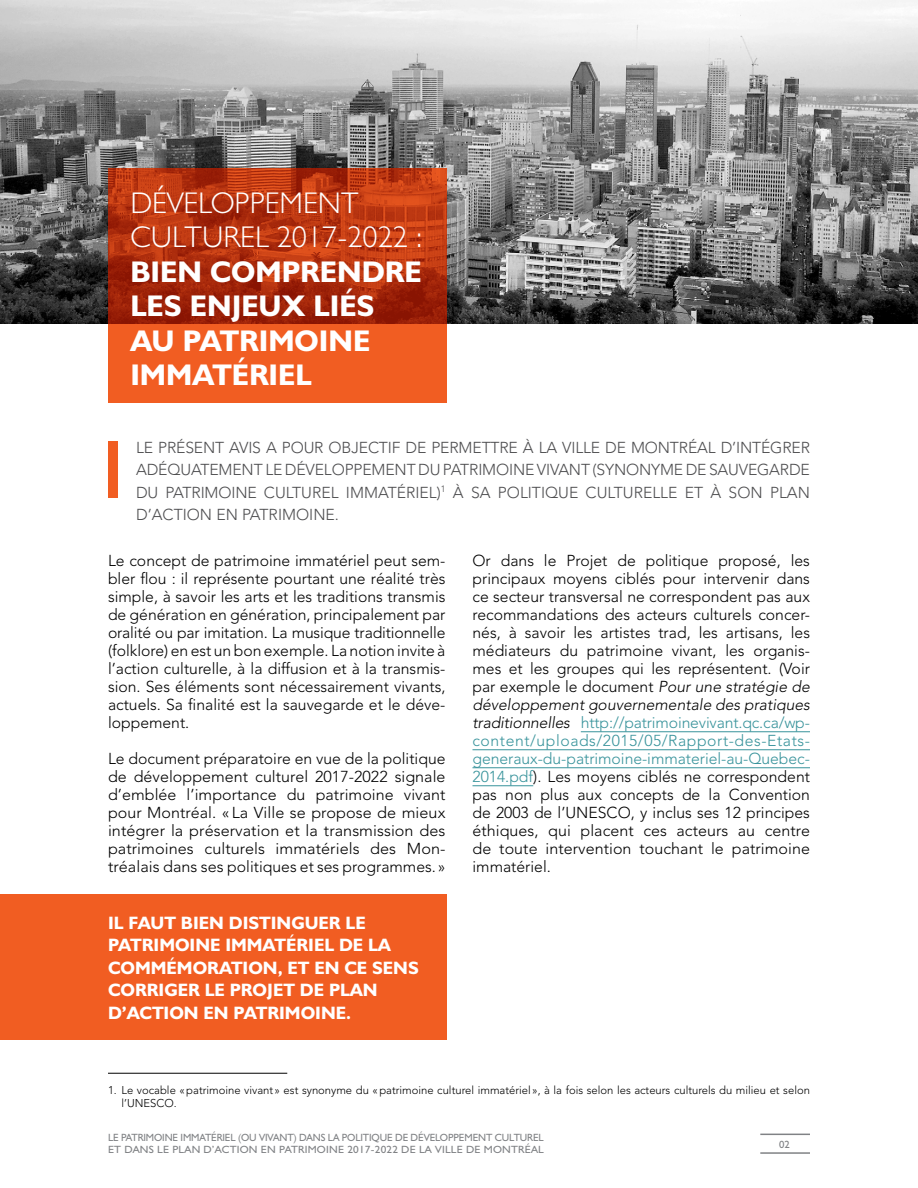
<style>
.page{position:relative;width:918px;height:1188px;background:#fff}
.page>*{position:absolute;margin:0;border:0;box-sizing:border-box;transform-origin:0 0}
.t1{font:700 30px/34.5px "Humanist 521 BT";color:#fff}
.t2{font:300 30px "Humanist 521 BT";color:#fff}
.t3{font:700 18px/22.5px "Humanist 521 BT";color:#fff}
.t4{font:300 15.75px/18px "Avenir";color:#000;text-align:justify}
.t5{font:300 15.75px/22.5px "Avenir";color:#4d4d4f;text-align:justify}
.t6{font:300 11.25px/12.8px "Avenir";color:#000}
.t7{font:10.5px/12px "Humanist 521 BT";letter-spacing:-.01em;color:#808285}
.s1{font-style:italic}
.s2{color:#38939b}
</style>
<div class="page">
<hr style="left:760px;top:1134px;width:50px;height:1px;background:#808285">
<hr style="left:760px;top:1152px;width:50px;height:2px;background:#808285">
<img style="left:0;top:0;width:918px;height:324px">
<hr style="left:581px;top:731px;width:229px;height:1px;background:#38939b">
<hr style="left:472px;top:749px;width:338px;height:1px;background:#38939b">
<hr style="left:472px;top:767px;width:338px;height:1px;background:#38939b">
<hr style="left:472px;top:785px;width:61px;height:1px;background:#38939b">
<hr style="left:108px;top:1073px;width:179px;height:1px;background:#000">
<div style="left:108px;top:441px;width:10px;height:57px;background:#f15d22"></div>
<div style="left:0;top:894px;width:446px;height:146px;background:#f15d22"></div>
<svg style="left:108px;top:168px;width:338px;height:235px;background:#c63f14"></svg>
<p class="t2" style="left:130px;top:184px;width:230px">DÉVELOPPEMENT</p>
<p class="t2" style="left:130px;top:218px;width:294px">CULTUREL 2017-2022 :</p>
<p class="t1" style="left:130px;top:253px;width:293px">BIEN COMPRENDRE<br>LES ENJEUX LIÉS</p>
<p class="t1" style="left:130px;top:322px;width:241px">AU PATRIMOINE</p>
<p class="t1" style="left:130px;top:357px;width:183px">IMMATÉRIEL</p>
<p class="t5" style="left:136px;top:436px;width:676px">LE PRÉSENT AVIS A POUR OBJECTIF DE PERMETTRE À LA VILLE DE MONTRÉAL D’INTÉGRER ADÉQUATEMENT LE DÉVELOPPEMENT DU PATRIMOINE VIVANT (SYNONYME DE SAUVEGARDE DU PATRIMOINE CULTUREL IMMATÉRIEL)<sup>1</sup> À SA POLITIQUE CULTURELLE ET À SON PLAN D’ACTION EN PATRIMOINE.</p>
<p class="t4" style="left:472px;top:552px;width:339px">Or dans le Projet de politique proposé, les principaux moyens ciblés pour intervenir dans ce secteur transversal ne correspondent pas aux recommandations des acteurs culturels concer&shy;nés, à savoir les artistes trad, les artisans, les médiateurs du patrimoine vivant, les organis&shy;mes et les groupes qui les représentent. (Voir par exemple le document <span class="s1">Pour une stratégie de développement gouvernementale des pratiques traditionnelles</span> <span class="s2">http://patrimoinevivant.qc.ca/wp&shy;content/uploads/2015/05/Rapport-des-Etats&shy;generaux-du-patrimoine-immateriel-au-Quebec-2014.pdf</span>). Les moyens ciblés ne correspondent pas non plus aux concepts de la Convention de 2003 de l’UNESCO, y inclus ses 12 principes éthiques, qui placent ces acteurs au centre de toute intervention touchant le patrimoine immatériel.</p>
<p class="t4" style="left:108px;top:552px;width:339px">Le concept de patrimoine immatériel peut sem&shy;bler flou : il représente pourtant une réalité très simple, à savoir les arts et les traditions transmis de génération en génération, principalement par oralité ou par imitation. La musique traditionnelle (folklore) en est un bon exemple. La notion invite à l’action culturelle, à la diffusion et à la transmis&shy;sion. Ses éléments sont nécessairement vivants, actuels. Sa finalité est la sauvegarde et le déve&shy;loppement.</p>
<p class="t4" style="left:108px;top:750px;width:339px">Le document préparatoire en vue de la politique de développement culturel 2017-2022 signale d’emblée l’importance du patrimoine vivant pour Montréal. « La Ville se propose de mieux intégrer la préservation et la transmission des patrimoines culturels immatériels des Mon&shy;tréalais dans ses politiques et ses programmes. »</p>
<p class="t3" style="left:108px;top:911px;width:259px">IL FAUT BIEN DISTINGUER LE</p>
<p class="t3" style="left:108px;top:933px;width:284px">PATRIMOINE IMMATÉRIEL DE LA</p>
<p class="t3" style="left:108px;top:956px;width:312px">COMMÉMORATION, ET EN CE SENS<br>CORRIGER LE PROJET DE PLAN</p>
<p class="t3" style="left:108px;top:1001px;width:244px">D’ACTION EN PATRIMOINE.</p>
<p class="t6" style="left:122px;top:1084px;width:690px;text-indent:-14px">1. Le vocable «patrimoine vivant » est synonyme du «patrimoine culturel immatériel », à la fois selon les acteurs culturels du milieu et selon l’UNESCO.</p>
<p class="t7" style="left:108px;top:1132px;width:437px">LE PATRIMOINE IMMATÉRIEL (OU VIVANT) DANS LA POLITIQUE DE DÉVELOPPEMENT CULTUREL<br>ET DANS LE PLAN D’ACTION EN PATRIMOINE 2017-2022 DE LA VILLE DE MONTRÉAL</p>
<p class="t7" style="left:779px;top:1138px;width:12px">02</p>
</div>
